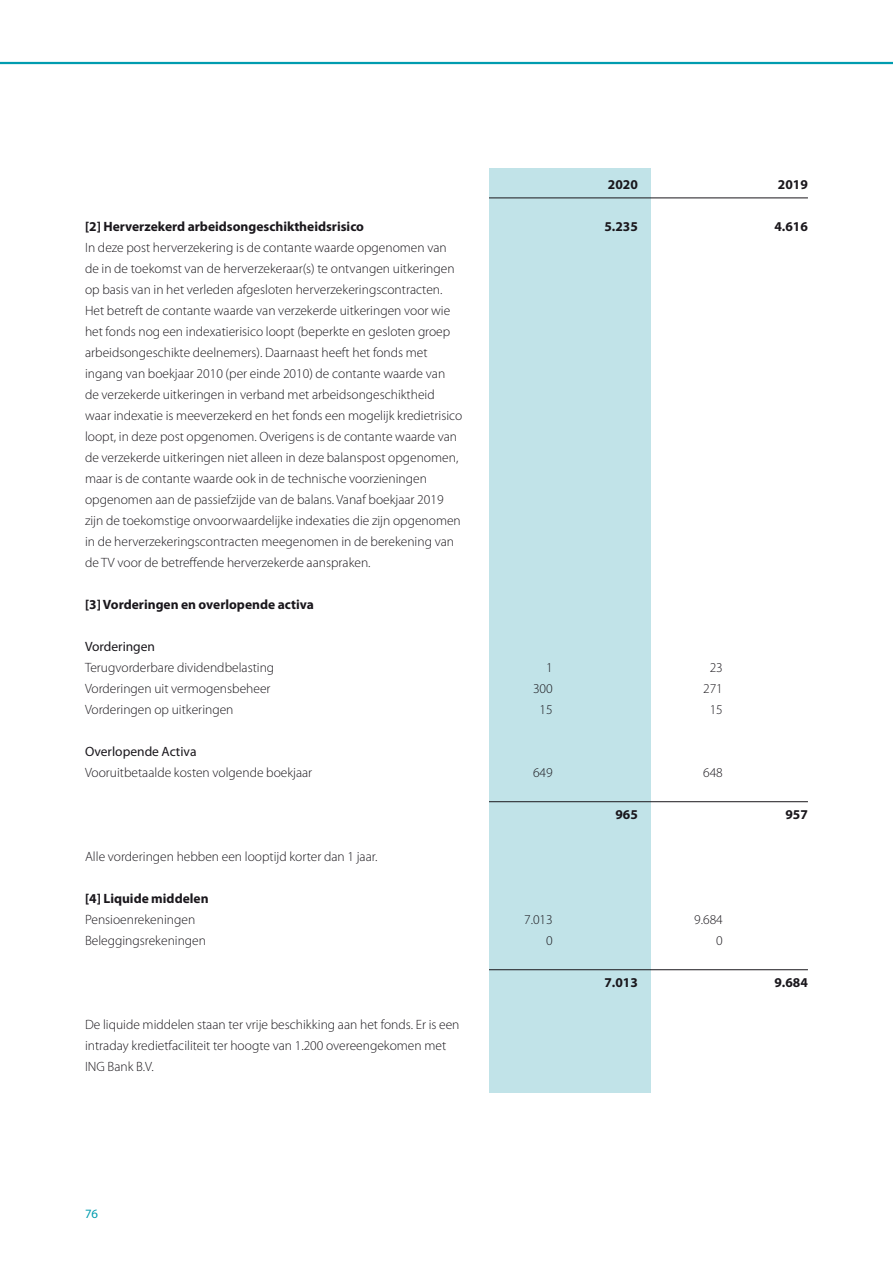
<style>
.page{position:relative;width:893px;height:1263px;background:#fff}
.page>*{position:absolute;margin:0;border:0;box-sizing:border-box;transform-origin:0 0}
.t1{font:300 13.5px/21px "Myriad Pro";color:#1a171c}
.t2{font:700 13.5px "Myriad Pro";color:#1a171c}
.t3{font:13.5px "Myriad Pro";color:#1a171c}
.t4{font:12.75px "Myriad Pro";color:#009caf}
</style>
<div class="page">
<hr style="left:0;top:62px;width:893px;height:2px;background:#009caf">
<div style="left:489px;top:168px;width:162px;height:924px;background:#c1e3e8"></div>
<hr style="left:489px;top:198px;width:319px;height:1px;background:#1a171c">
<hr style="left:489px;top:801px;width:319px;height:1px;background:#1a171c">
<hr style="left:489px;top:969px;width:319px;height:1px;background:#1a171c">
<p class="t2" style="left:608px;top:176px;width:31px">2020</p>
<p class="t2" style="left:778px;top:176px;width:31px">2019</p>
<p class="t2" style="left:85px;top:218px;width:281px">[2] Herverzekerd arbeidsongeschiktheidsrisico</p>
<p class="t2" style="left:604px;top:218px;width:35px">5.235</p>
<p class="t2" style="left:774px;top:218px;width:35px">4.616</p>
<p class="t1" style="left:85px;top:237px;width:379px">In deze post herverzekering is de contante waarde opgenomen van de in de toekomst van de herverzekeraar(s) te ontvangen uitkeringen op basis van in het verleden afgesloten herverzekeringscontracten.<br>Het betreft de contante waarde van verzekerde uitkeringen voor wie het fonds nog een indexatierisico loopt (beperkte en gesloten groep arbeidsongeschikte deelnemers). Daarnaast heeft het fonds met ingang van boekjaar 2010 (per einde 2010) de contante waarde van de verzekerde uitkeringen in verband met arbeidsongeschiktheid waar indexatie is meeverzekerd en het fonds een mogelijk kredietrisico loopt, in deze post opgenomen. Overigens is de contante waarde van de verzekerde uitkeringen niet alleen in deze balanspost opgenomen, maar is de contante waarde ook in de technische voorzieningen opgenomen aan de passiefzijde van de balans. Vanaf boekjaar 2019 zijn de toekomstige onvoorwaardelijke indexaties die zijn opgenomen in de herverzekeringscontracten meegenomen in de berekening van de TV voor de betreffende herverzekerde aanspraken.</p>
<p class="t2" style="left:85px;top:596px;width:230px">[3] Vorderingen en overlopende activa</p>
<p class="t3" style="left:85px;top:638px;width:72px">Vorderingen</p>
<p class="t1" style="left:85px;top:657px;width:191px">Terugvorderbare dividendbelasting</p>
<p class="t1" style="left:546px;top:657px;width:8px">1</p>
<p class="t1" style="left:710px;top:657px;width:15px">23</p>
<p class="t1" style="left:85px;top:678px;width:187px">Vorderingen uit vermogensbeheer</p>
<p class="t1" style="left:533px;top:678px;width:21px">300</p>
<p class="t1" style="left:703px;top:678px;width:21px">271</p>
<p class="t1" style="left:85px;top:699px;width:150px">Vorderingen op uitkeringen</p>
<p class="t1" style="left:540px;top:699px;width:15px">15</p>
<p class="t1" style="left:710px;top:699px;width:15px">15</p>
<p class="t3" style="left:85px;top:743px;width:113px">Overlopende Activa</p>
<p class="t1" style="left:85px;top:762px;width:229px">Vooruitbetaalde kosten volgende boekjaar</p>
<p class="t1" style="left:533px;top:762px;width:21px">649</p>
<p class="t1" style="left:703px;top:762px;width:21px">648</p>
<p class="t2" style="left:615px;top:806px;width:24px">965</p>
<p class="t2" style="left:785px;top:806px;width:24px">957</p>
<p class="t1" style="left:85px;top:846px;width:294px">Alle vorderingen hebben een looptijd korter dan 1 jaar.</p>
<p class="t2" style="left:85px;top:890px;width:125px">[4] Liquide middelen</p>
<p class="t1" style="left:85px;top:909px;width:112px">Pensioenrekeningen</p>
<p class="t1" style="left:524px;top:909px;width:30px">7.013</p>
<p class="t1" style="left:694px;top:909px;width:30px">9.684</p>
<p class="t1" style="left:85px;top:930px;width:123px">Beleggingsrekeningen</p>
<p class="t1" style="left:546px;top:930px;width:8px">0</p>
<p class="t1" style="left:716px;top:930px;width:8px">0</p>
<p class="t2" style="left:604px;top:974px;width:35px">7.013</p>
<p class="t2" style="left:774px;top:974px;width:35px">9.684</p>
<p class="t1" style="left:85px;top:1014px;width:376px">De liquide middelen staan ter vrije beschikking aan het fonds. Er is een intraday kredietfaciliteit ter hoogte van 1.200 overeengekomen met<br>ING Bank B.V.</p>
<p class="t4" style="left:85px;top:1206px;width:15px">76</p>
</div>
